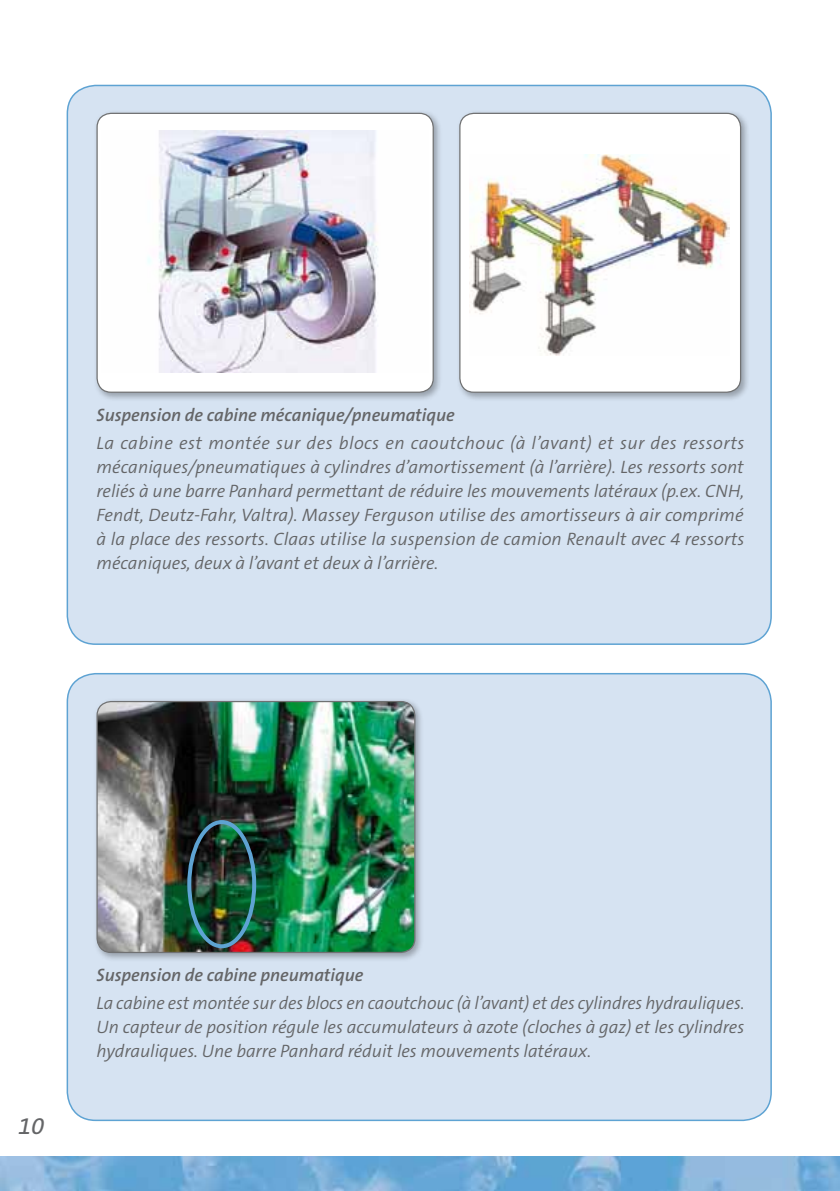
<style>
.page{position:relative;width:840px;height:1191px;background:#fff}
.page>*{position:absolute;margin:0;border:0;box-sizing:border-box;transform-origin:0 0}
.t1{font:italic 24px "The Sans B5 Plain";color:#646567}
.t2{font:italic 300 18px/24px "The Sans B4";color:#646567;text-align:justify}
.t3{font:italic 600 18px "The Sans B6";color:#646567}
</style>
<div class="page">
<img style="left:0;top:1157px;width:840px;height:34px">
<div style="left:67px;top:85px;width:703px;height:559px;background:#d6e3f2;border-radius:28px"></div>
<div style="left:67px;top:673px;width:703px;height:447px;background:#d6e3f2;border-radius:28px"></div>
<div style="left:67px;top:673px;width:704px;height:448px;border:2px solid #5ea3d3;border-radius:28px"></div>
<div style="left:455px;top:109px;width:294px;height:293px;background:#000;opacity:.3"></div>
<div style="left:459px;top:113px;width:281px;height:279px;background:#fff;border-radius:14px"></div>
<img style="left:469px;top:154px;width:260px;height:202px">
<div style="left:459px;top:113px;width:281px;height:280px;border:1px solid #707172;border-radius:14px"></div>
<div style="left:93px;top:109px;width:349px;height:293px;background:#000;opacity:.3"></div>
<div style="left:97px;top:113px;width:336px;height:279px;background:#fff;border-radius:14px"></div>
<img style="left:147px;top:131px;width:231px;height:242px">
<div style="left:96px;top:113px;width:337px;height:280px;border:1px solid #707172;border-radius:14px"></div>
<div style="left:93px;top:697px;width:331px;height:265px;background:#000;opacity:.3"></div>
<img style="left:97px;top:701px;width:317px;height:251px">
<div style="left:96px;top:701px;width:319px;height:252px;border:1px solid #707172;border-radius:14px"></div>
<div style="left:187px;top:820px;width:69px;height:128px;border:4px solid #5ea3d3;border-radius:50%"></div>
<p class="t3" style="left:96px;top:405px;width:359px">Suspension de cabine mécanique/pneumatique</p>
<p class="t2" style="left:96px;top:432px;width:649px">La cabine est montée sur des blocs en caoutchouc (à l’avant) et sur des ressorts mécaniques/pneumatiques à cylindres d’amortissement (à l’arrière). Les ressorts sont reliés à une barre Panhard permettant de réduire les mouvements latéraux (p.ex. CNH, Fendt, Deutz-Fahr, Valtra). Massey Ferguson utilise des amortisseurs à air comprimé à la place des ressorts. Claas utilise la suspension de camion Renault avec 4 ressorts mécaniques, deux à l’avant et deux à l’arrière.</p>
<h1 class="t1" style="left:18px;top:1113px;width:28px">10</h1>
<p class="t3" style="left:96px;top:965px;width:268px">Suspension de cabine pneumatique</p>
<p class="t2" style="left:96px;top:992px;width:649px">La cabine est montée sur des blocs en caoutchouc (à l’avant) et des cylindres hydrauliques.<br>Un capteur de position régule les accumulateurs à azote (cloches à gaz) et les cylindres hydrauliques. Une barre Panhard réduit les mouvements latéraux.</p>
</div>
